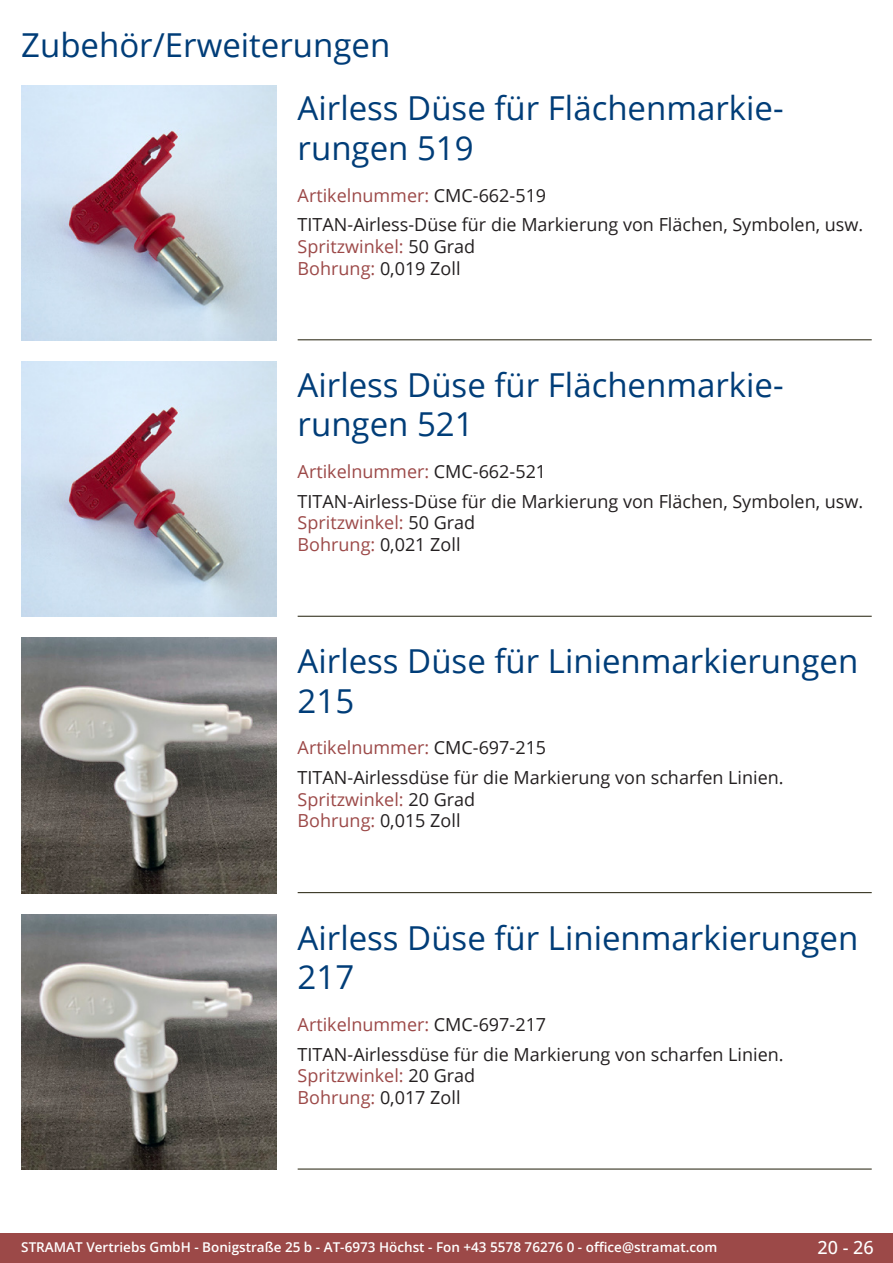
<style>
.page{position:relative;width:893px;height:1263px;background:#fff}
.page>*{position:absolute;margin:0;border:0;box-sizing:border-box;transform-origin:0 0}
.Produkttitel{font:33px/39.6px "Open Sans";color:#003d78}
.RastTitel{font:33px "Open Sans";color:#003d78}
.Beschreibung_Text{font:18px/21.6px "Open Sans";color:#231f20}
.TechDaten_Überschrif{font:18px "Open Sans";color:#9c4948}
.t1{font:500 18px "Open Sans";color:#fff}
.t2{font:600 13.5px "Open Sans";color:#fff}
.s1{color:#231f20}
.s2{color:#9c4948}
</style>
<div class="page">
<div style="left:0;top:1233px;width:893px;height:30px;background:#9c4948"></div>
<hr style="left:298px;top:340px;width:574px;height:1px;background:#201d08">
<hr style="left:298px;top:616px;width:574px;height:1px;background:#201d08">
<hr style="left:298px;top:892px;width:574px;height:1px;background:#201d08">
<hr style="left:298px;top:1169px;width:574px;height:1px;background:#201d08">
<img style="left:21px;top:85px;width:255px;height:255px">
<img style="left:21px;top:361px;width:255px;height:256px">
<img style="left:21px;top:638px;width:255px;height:255px">
<img style="left:21px;top:914px;width:255px;height:255px">
<p class="RastTitel" style="left:21px;top:22px;width:370px">Zubehör/Erweiterungen</p>
<p class="Produkttitel" style="left:298px;top:88px;width:485px">Airless Düse für Flächenmarkie&shy;rungen 519</p>
<p class="TechDaten_Überschrif" style="left:298px;top:183px;width:250px">Artikelnummer: <span class="s1">CMC-662-519</span></p>
<p class="Beschreibung_Text" style="left:298px;top:214px;width:567px">TITAN-Airless-Düse für die Markierung von Flächen, Symbolen, usw.<br><span class="s2">Spritzwinkel:</span> 50 Grad<br><span class="s2">Bohrung:</span> 0,019 Zoll</p>
<p class="Produkttitel" style="left:298px;top:364px;width:485px">Airless Düse für Flächenmarkie&shy;rungen 521</p>
<p class="TechDaten_Überschrif" style="left:298px;top:459px;width:250px">Artikelnummer: <span class="s1">CMC-662-521</span></p>
<p class="Beschreibung_Text" style="left:298px;top:490px;width:567px">TITAN-Airless-Düse für die Markierung von Flächen, Symbolen, usw.<br><span class="s2">Spritzwinkel:</span> 50 Grad<br><span class="s2">Bohrung:</span> 0,021 Zoll</p>
<p class="Produkttitel" style="left:298px;top:640px;width:562px">Airless Düse für Linienmarkierungen<br>215</p>
<p class="TechDaten_Überschrif" style="left:298px;top:735px;width:250px">Artikelnummer: <span class="s1">CMC-697-215</span></p>
<p class="Beschreibung_Text" style="left:298px;top:766px;width:488px">TITAN-Airlessdüse für die Markierung von scharfen Linien.<br><span class="s2">Spritzwinkel:</span> 20 Grad<br><span class="s2">Bohrung:</span> 0,015 Zoll</p>
<p class="Produkttitel" style="left:298px;top:917px;width:562px">Airless Düse für Linienmarkierungen<br>217</p>
<p class="TechDaten_Überschrif" style="left:298px;top:1012px;width:250px">Artikelnummer: <span class="s1">CMC-697-217</span></p>
<p class="Beschreibung_Text" style="left:298px;top:1043px;width:488px">TITAN-Airlessdüse für die Markierung von scharfen Linien.<br><span class="s2">Spritzwinkel:</span> 20 Grad<br><span class="s2">Bohrung:</span> 0,017 Zoll</p>
<p class="t2" style="left:21px;top:1238px;width:698px">STRAMAT Vertriebs GmbH - Bonigstraße 25 b - AT-6973 Höchst - Fon +43 5578 76276 0 - office@stramat.com</p>
<p class="t1" style="left:817px;top:1234px;width:58px">20 - 26</p>
</div>
